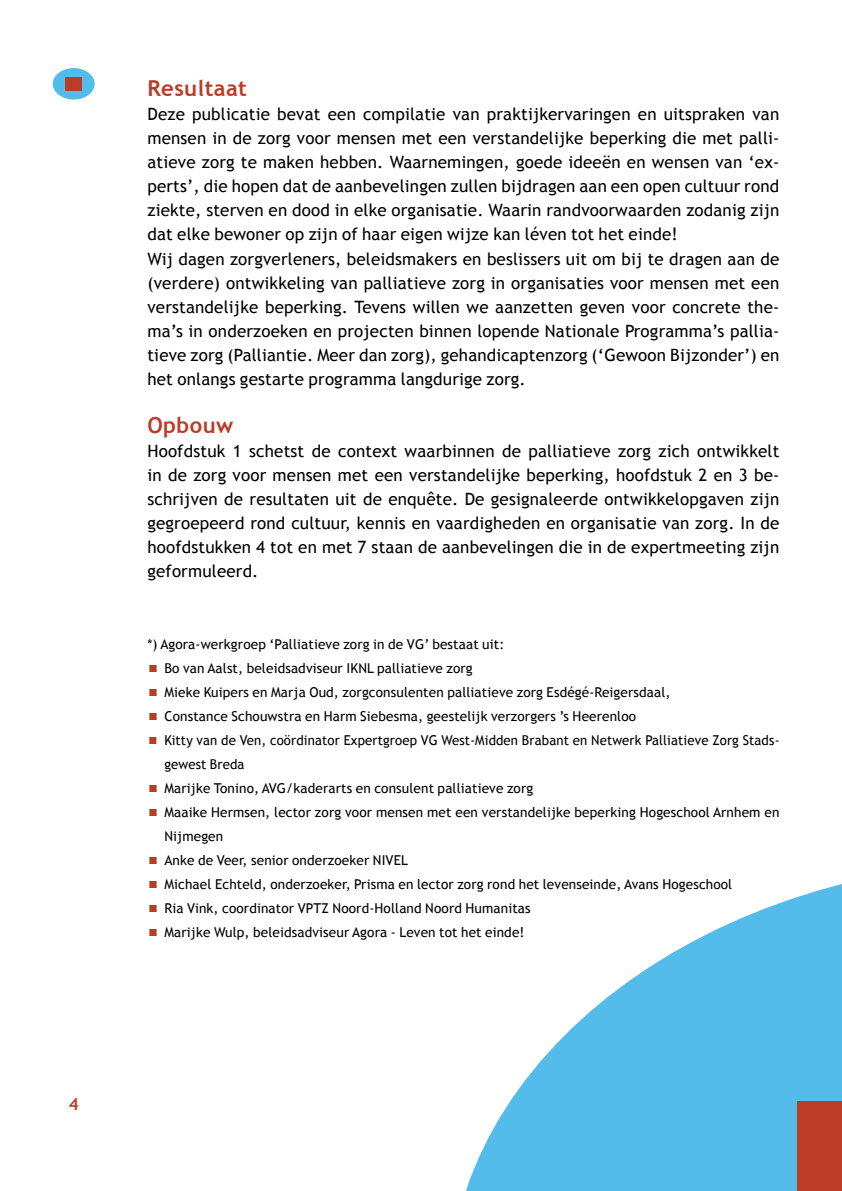
<style>
.page{position:relative;width:842px;height:1191px;background:#fff}
.page>*{position:absolute;margin:0;border:0;box-sizing:border-box;transform-origin:0 0}
.t1{font:700 22px "Trebuchet MS";letter-spacing:.02em;color:#bb3d27}
.t2{font:17px/24px "Trebuchet MS";letter-spacing:.01em;color:#000}
.t3{font:700 17px "Trebuchet MS";color:#bb3d27}
.t4{font:13.6px/24px "Trebuchet MS";letter-spacing:.01em;color:#000}
.s1{font-size:32px;color:#bb3d27}
</style>
<div class="page">
<svg style="left:466px;top:884px;width:376px;height:307px;fill:#54bceb"></svg>
<div style="left:797px;top:1101px;width:45px;height:90px;background:#bb3d27"></div>
<div style="left:53px;top:68px;width:42px;height:32px;background:#54bceb;border-radius:50%"></div>
<div style="left:65px;top:77px;width:17px;height:13px;background:#bb3d27"></div>
<p class="t3" style="left:69px;top:1093px;width:11px">4</p>
<p class="t1" style="left:147px;top:75px;width:101px">Resultaat</p>
<p class="t2" style="left:147px;top:103px;width:634px">Deze publicatie bevat een compilatie van praktijkervaringen en uitspraken van mensen in de zorg voor mensen met een verstandelijke beperking die met palli&shy;atieve zorg te maken hebben. Waarnemingen, goede ideeën en wensen van ‘ex&shy;perts’, die hopen dat de aanbevelingen zullen bijdragen aan een open cultuur rond ziekte, sterven en dood in elke organisatie. Waarin randvoorwaarden zodanig zijn dat elke bewoner op zijn of haar eigen wijze kan léven tot het einde!<br>Wij dagen zorgverleners, beleidsmakers en beslissers uit om bij te dragen aan de (verdere) ontwikkeling van palliatieve zorg in organisaties voor mensen met een verstandelijke beperking. Tevens willen we aanzetten geven voor concrete the&shy;ma’s in onderzoeken en projecten binnen lopende Nationale Programma’s pallia&shy;tieve zorg (Palliantie. Meer dan zorg), gehandicaptenzorg (‘Gewoon Bijzonder’) en het onlangs gestarte programma langdurige zorg.</p>
<p class="t1" style="left:147px;top:411px;width:87px">Opbouw</p>
<p class="t2" style="left:147px;top:439px;width:633px;text-align:justify">Hoofdstuk 1 schetst de context waarbinnen de palliatieve zorg zich ontwikkelt in de zorg voor mensen met een verstandelijke beperking, hoofdstuk 2 en 3 be&shy;schrijven de resultaten uit de enquête. De gesignaleerde ontwikkelopgaven zijn gegroepeerd rond cultuur, kennis en vaardigheden en organisatie van zorg. In de hoofdstukken 4 tot en met 7 staan de aanbevelingen die in de expertmeeting zijn geformuleerd.</p>
<p class="t4" style="left:147px;top:632px;width:358px">*) Agora-werkgroep ‘Palliatieve zorg in de VG’ bestaat uit:</p>
<p class="t4" style="left:147px;top:656px;width:327px"><span class="s1">▪</span> Bo van Aalst, beleidsadviseur IKNL palliatieve zorg</p>
<p class="t4" style="left:147px;top:680px;width:525px"><span class="s1">▪</span> Mieke Kuipers en Marja Oud, zorgconsulenten palliatieve zorg Esdégé-Reigersdaal,</p>
<p class="t4" style="left:147px;top:704px;width:490px"><span class="s1">▪</span> Constance Schouwstra en Harm Siebesma, geestelijk verzorgers ’s Heerenloo</p>
<p class="t4" style="left:164px;top:728px;width:617px;text-indent:-17px"><span class="s1">▪</span> Kitty van de Ven, coördinator Expertgroep VG West-Midden Brabant en Netwerk Palliatieve Zorg Stads&shy;gewest Breda</p>
<p class="t4" style="left:147px;top:776px;width:387px"><span class="s1">▪</span> Marijke Tonino, AVG/kaderarts en consulent palliatieve zorg</p>
<p class="t4" style="left:164px;top:800px;width:616px;text-indent:-17px"><span class="s1">▪</span> Maaike Hermsen, lector zorg voor mensen met een verstandelijke beperking Hogeschool Arnhem en<br>Nijmegen</p>
<p class="t4" style="left:147px;top:848px;width:262px"><span class="s1">▪</span> Anke de Veer, senior onderzoeker NIVEL</p>
<p class="t4" style="left:147px;top:872px;width:586px"><span class="s1">▪</span> Michael Echteld, onderzoeker, Prisma en lector zorg rond het levenseinde, Avans Hogeschool</p>
<p class="t4" style="left:147px;top:896px;width:385px"><span class="s1">▪</span> Ria Vink, coordinator VPTZ Noord-Holland Noord Humanitas</p>
<p class="t4" style="left:147px;top:920px;width:379px"><span class="s1">▪</span> Marijke Wulp, beleidsadviseur Agora - Leven tot het einde!</p>
</div>
